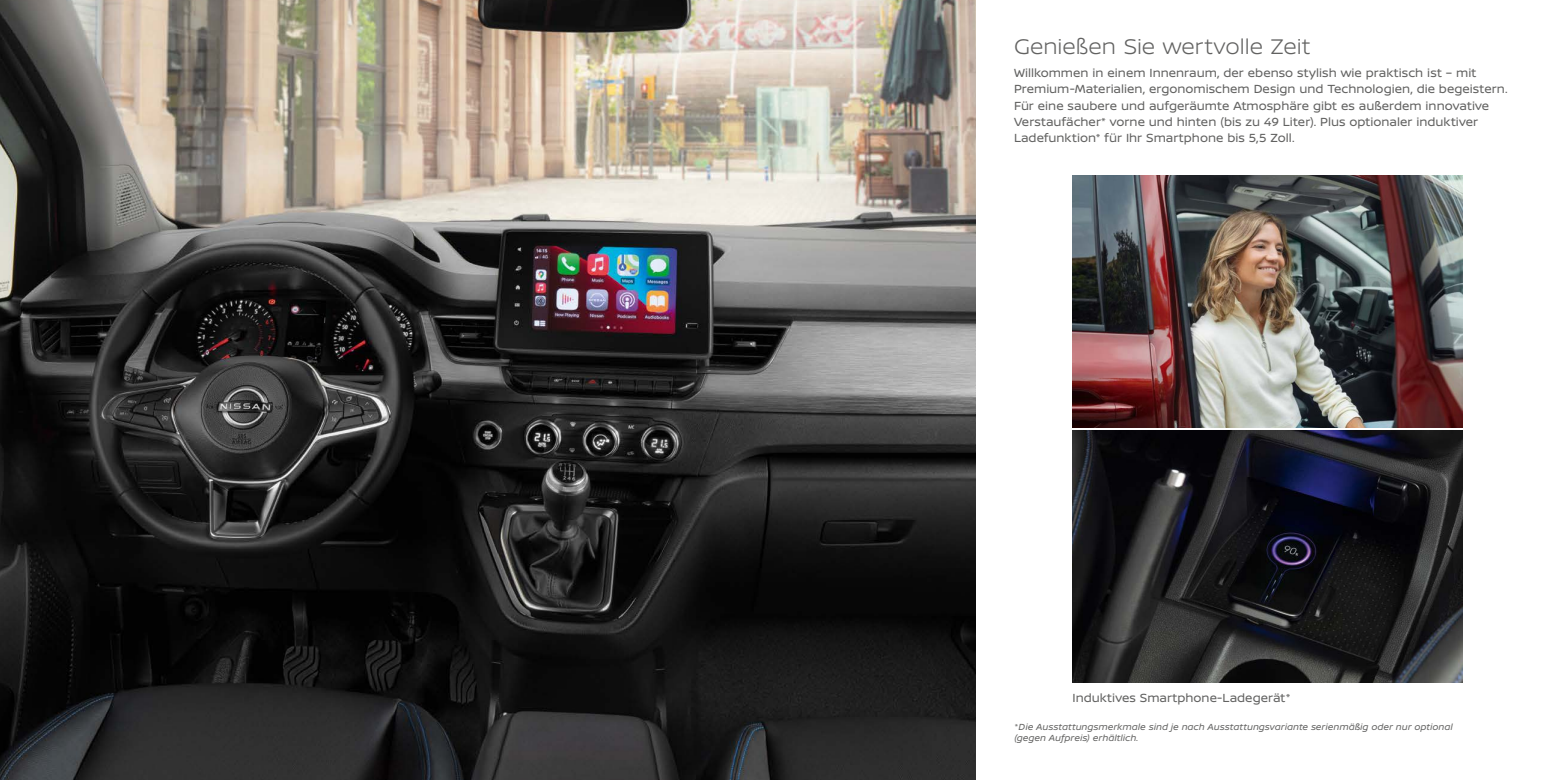
<style>
.page{position:relative;width:1560px;height:780px;background:#fff}
.page>*{position:absolute;margin:0;border:0;box-sizing:border-box;transform-origin:0 0}
.t1{font:300 22.5px "Nissan Brand";color:#626261}
.t2{font:12.5px/16.2px "Nissan Brand";color:#626261}
.t3{font:italic 9.38px/10.6px "Nissan Brand";letter-spacing:.01em;color:#626261}
</style>
<div class="page">
<img style="left:1072px;top:431px;width:390px;height:251px">
<img style="left:1072px;top:175px;width:390px;height:252px">
<img style="left:0;top:0;width:974px;height:780px">
<h1 class="t1" style="left:1013px;top:30px;width:298px">Genießen Sie wertvolle Zeit</h1>
<p class="t2" style="left:1013px;top:64px;width:495px">Willkommen in einem Innenraum, der ebenso stylish wie praktisch ist – mit Premium-Materialien, ergonomischem Design und Technologien, die begeistern.<br>Für eine saubere und aufgeräumte Atmosphäre gibt es außerdem innovative Verstaufächer* vorne und hinten (bis zu 49 Liter). Plus optionaler induktiver Ladefunktion* für Ihr Smartphone bis 5,5 Zoll.</p>
<p class="t2" style="left:1072px;top:689px;width:219px">Induktives Smartphone-Ladegerät*</p>
<p class="t3" style="left:1013px;top:721px;width:440px">*Die Ausstattungsmerkmale sind je nach Ausstattungsvariante serienmäßig oder nur optional (gegen Aufpreis) erhältlich.</p>
</div>
